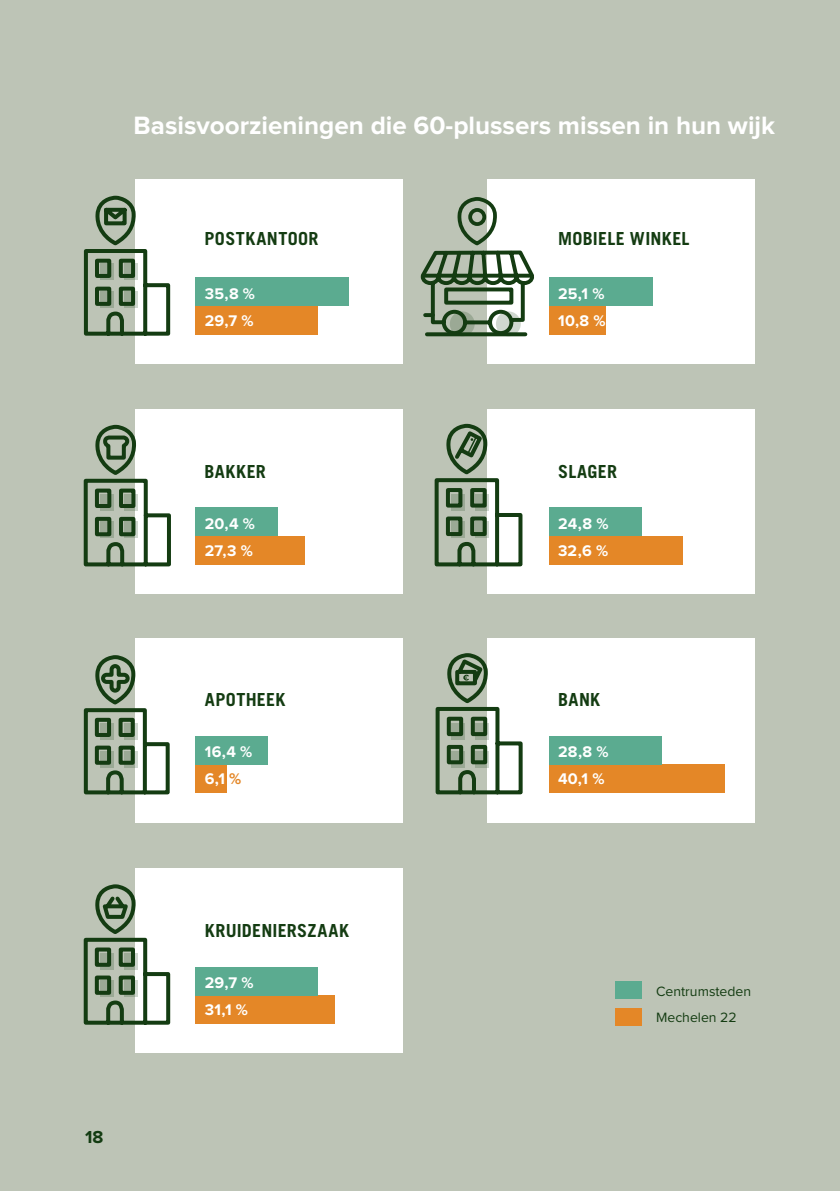
<style>
.page{position:relative;width:840px;height:1191px;background:#fff}
.page>*{position:absolute;margin:0;border:0;box-sizing:border-box;transform-origin:0 0}
.t1{font:700 26px "Proxima Nova";color:#fff}
.t2{font:700 18px "Trade Gothic";letter-spacing:.02em;color:#143c12}
.t3{font:700 18px "Proxima Nova";color:#133c12}
.t4{font:700 16px/26.8px "Proxima Nova";letter-spacing:.02em;color:#fff}
.t5{font:14px/26px "Proxima Nova";color:#143c12}
.s1{color:#e48727}
</style>
<div class="page">
<div style="left:0;top:0;width:839px;height:1191px;background:#bdc4b6"></div>
<div style="left:135px;top:179px;width:268px;height:184px;background:#fff"></div>
<div style="left:487px;top:179px;width:267px;height:184px;background:#fff"></div>
<div style="left:135px;top:409px;width:268px;height:185px;background:#fff"></div>
<div style="left:487px;top:409px;width:267px;height:185px;background:#fff"></div>
<div style="left:135px;top:638px;width:268px;height:185px;background:#fff"></div>
<div style="left:487px;top:638px;width:267px;height:185px;background:#fff"></div>
<div style="left:135px;top:867px;width:268px;height:185px;background:#fff"></div>
<div style="left:615px;top:981px;width:26px;height:17px;background:#5bab90"></div>
<div style="left:615px;top:1008px;width:26px;height:17px;background:#e48727"></div>
<svg style="left:83px;top:195px;width:88px;height:141px"></svg>
<svg style="left:101px;top:264px;width:13px;height:16px"></svg>
<svg style="left:101px;top:291px;width:13px;height:17px"></svg>
<svg style="left:124px;top:264px;width:13px;height:16px"></svg>
<svg style="left:124px;top:291px;width:13px;height:17px"></svg>
<svg style="left:83px;top:424px;width:88px;height:143px"></svg>
<svg style="left:434px;top:423px;width:89px;height:144px"></svg>
<svg style="left:435px;top:653px;width:88px;height:142px"></svg>
<svg style="left:83px;top:655px;width:87px;height:140px"></svg>
<svg style="left:83px;top:884px;width:88px;height:141px"></svg>
<svg style="left:420px;top:197px;width:114px;height:140px"></svg>
<div style="left:468px;top:208px;width:18px;height:18px;border:4px solid #143c12;border-radius:50%"></div>
<svg style="left:426px;top:332px;width:99px;height:4px"></svg>
<svg style="left:495px;top:311px;width:25px;height:25px"></svg>
<svg style="left:449px;top:311px;width:25px;height:25px"></svg>
<div style="left:549px;top:764px;width:175px;height:29px;background:#e48727"></div>
<div style="left:196px;top:764px;width:31px;height:29px;background:#e48727"></div>
<div style="left:196px;top:995px;width:138px;height:29px;background:#e48727"></div>
<div style="left:549px;top:536px;width:133px;height:29px;background:#e48727"></div>
<div style="left:196px;top:536px;width:109px;height:29px;background:#e48727"></div>
<div style="left:549px;top:306px;width:56px;height:29px;background:#e48727"></div>
<div style="left:196px;top:306px;width:121px;height:29px;background:#e48727"></div>
<div style="left:549px;top:736px;width:111px;height:28px;background:#5bab90"></div>
<div style="left:196px;top:736px;width:72px;height:28px;background:#5bab90"></div>
<div style="left:196px;top:967px;width:121px;height:28px;background:#5bab90"></div>
<div style="left:549px;top:507px;width:92px;height:29px;background:#5bab90"></div>
<div style="left:196px;top:507px;width:82px;height:29px;background:#5bab90"></div>
<div style="left:549px;top:278px;width:103px;height:28px;background:#5bab90"></div>
<div style="left:196px;top:278px;width:153px;height:28px;background:#5bab90"></div>
<h1 class="t1" style="left:134px;top:110px;width:642px">Basisvoorzieningen die 60-plussers missen in hun wijk</h1>
<p class="t2" style="left:204px;top:227px;width:115px">POSTKANTOOR</p>
<p class="t2" style="left:558px;top:227px;width:133px">MOBIELE WINKEL</p>
<p class="t4" style="left:204px;top:280px;width:52px">35,8 %<br>29,7 %</p>
<p class="t4" style="left:557px;top:280px;width:49px">25,1 %<br>10,8 %</p>
<p class="t2" style="left:204px;top:460px;width:63px">BAKKER</p>
<p class="t2" style="left:558px;top:460px;width:60px">SLAGER</p>
<p class="t4" style="left:204px;top:510px;width:52px">20,4 %<br>27,3 %</p>
<p class="t4" style="left:557px;top:510px;width:52px">24,8 %<br>32,6 %</p>
<p class="t2" style="left:205px;top:689px;width:82px">APOTHEEK</p>
<p class="t2" style="left:558px;top:689px;width:44px">BANK</p>
<p class="t4" style="left:204px;top:738px;width:49px">16,4 %<br>6,1 <span class="s1">%</span></p>
<p class="t4" style="left:557px;top:738px;width:52px">28,8 %<br>40,1 %</p>
<p class="t3" style="left:85px;top:1126px;width:20px">18</p>
<p class="t2" style="left:205px;top:920px;width:146px">KRUIDENIERSZAAK</p>
<p class="t4" style="left:204px;top:969px;width:50px">29,7 %<br>31,1 %</p>
<p class="t5" style="left:655px;top:978px;width:97px">Centrumsteden<br>Mechelen 22</p>
</div>
